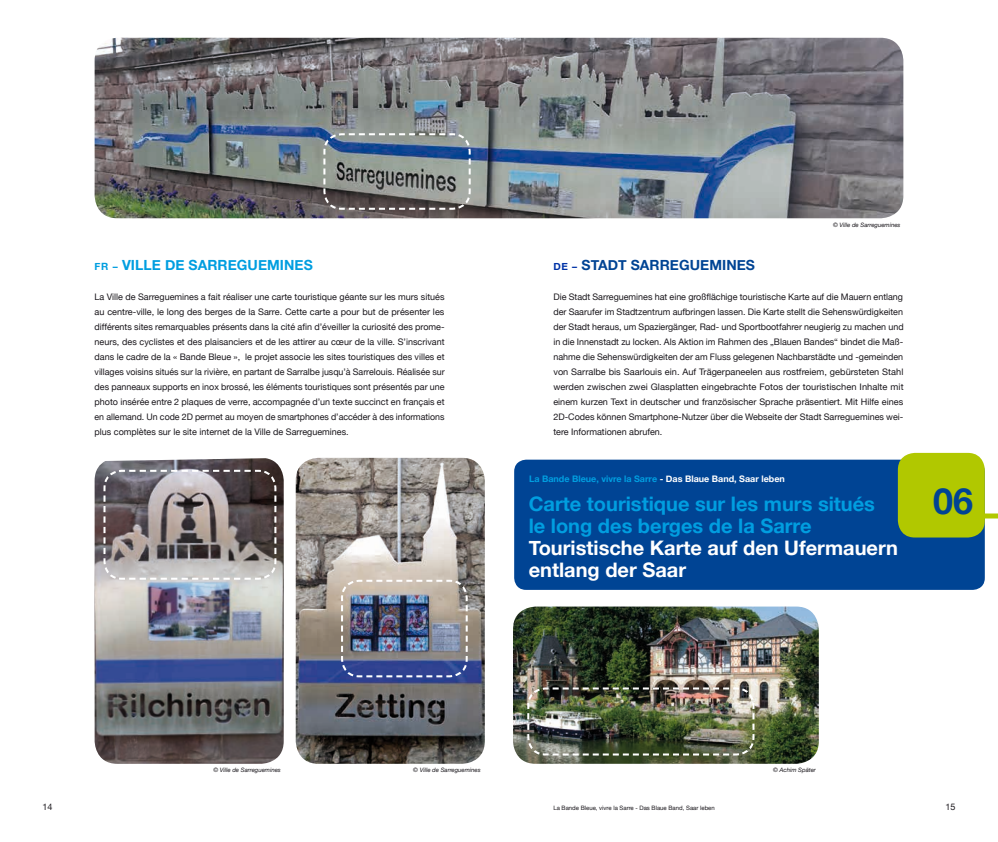
<style>
.page{position:relative;width:998px;height:842px;background:#fff}
.page>*{position:absolute;margin:0;border:0;box-sizing:border-box;transform-origin:0 0}
.t1{font:700 36px "Helvetica Neue";color:#004494}
.t2{font:700 20px/22px "Helvetica Neue";color:#009ee0}
.t3{font:700 20px/22px "Helvetica Neue";color:#fff}
.t4{font:700 14px "Helvetica Neue";letter-spacing:.005em;color:#009ee0}
.t5{font:700 14px "Helvetica Neue";letter-spacing:.005em;color:#004494}
.t6{font:9px/15px "Helvetica Neue";color:#1a171c;text-align:justify}
.t7{font:700 9px "Helvetica Neue";color:#009ee0}
.t8{font:italic 6px "Helvetica Neue";color:#1a171c}
.t9{font:6px "Helvetica Neue";color:#1a171c}
.s1{font-size:10px}
.s2{font-size:10px;color:#0033a7}
.s3{color:#fff}
</style>
<div class="page">
<img style="left:95px;top:38px;width:808px;height:180px">
<img style="left:513px;top:606px;width:306px;height:158px">
<img style="left:296px;top:458px;width:189px;height:306px">
<img style="left:95px;top:458px;width:189px;height:306px">
<img style="left:526px;top:686px;width:229px;height:70px">
<svg style="left:322px;top:132px;width:150px;height:79px;background:#747e85"></svg>
<svg style="left:102px;top:469px;width:175px;height:112px;background:#888181"></svg>
<img style="left:340px;top:579px;width:129px;height:99px">
<div style="left:514px;top:460px;width:471px;height:130px;background:#004494;border-radius:12px"></div>
<div style="left:898px;top:453px;width:87px;height:84px;background:#b1c800;border-radius:17px"></div>
<div style="left:937px;top:513px;width:61px;height:5px;background:#b1c800"></div>
<h3 class="t4" style="left:95px;top:254px;width:220px"><span class="s1">FR –</span> VILLE DE SARREGUEMINES</h3>
<p class="t6" style="left:95px;top:290px;width:351px">La Ville de Sarreguemines a fait réaliser une carte touristique géante sur les murs situés au centre-ville, le long des berges de la Sarre. Cette carte a pour but de présenter les différents sites remarquables présents dans la cité afin d’éveiller la curiosité des prome&shy;neurs, des cyclistes et des plaisanciers et de les attirer au cœur de la ville. S’inscrivant dans le cadre de la « Bande Bleue », le projet associe les sites touristiques des villes et villages voisins situés sur la rivière, en partant de Sarralbe jusqu’à Sarrelouis. Réalisée sur des panneaux supports en inox brossé, les éléments touristiques sont présentés par une photo insérée entre 2 plaques de verre, accompagnée d’un texte succinct en français et en allemand. Un code 2D permet au moyen de smartphones d’accéder à des informations plus complètes sur le site internet de la Ville de Sarreguemines.</p>
<p class="t8" style="left:833px;top:220px;width:69px">© Ville de Sarreguemines</p>
<h3 class="t5" style="left:553px;top:254px;width:203px"><span class="s2">DE –</span> STADT SARREGUEMINES</h3>
<p class="t6" style="left:553px;top:290px;width:352px">Die Stadt Sarreguemines hat eine großflächige touristische Karte auf die Mauern entlang der Saarufer im Stadtzentrum aufbringen lassen. Die Karte stellt die Sehenswürdigkeiten der Stadt heraus, um Spaziergänger, Rad- und Sportbootfahrer neugierig zu machen und in die Innenstadt zu locken. Als Aktion im Rahmen des „Blauen Bandes“ bindet die Maß&shy;nahme die Sehenswürdigkeiten der am Fluss gelegenen Nachbarstädte und -gemeinden von Sarralbe bis Saarlouis ein. Auf Trägerpaneelen aus rostfreiem, gebürsteten Stahl werden zwischen zwei Glasplatten eingebrachte Fotos der touristischen Inhalte mit einem kurzen Text in deutscher und französischer Sprache präsentiert. Mit Hilfe eines 2D-Codes können Smartphone-Nutzer über die Webseite der Stadt Sarreguemines wei&shy;tere Informationen abrufen.</p>
<p class="t7" style="left:529px;top:472px;width:257px">La Bande Bleue, vivre la Sarre <span class="s3">- Das Blaue Band, Saar leben</span></p>
<h2 class="t2" style="left:529px;top:493px;width:348px">Carte touristique sur les murs situés le long des berges de la Sarre</h2>
<h2 class="t3" style="left:529px;top:537px;width:371px">Touristische Karte auf den Ufermauern entlang der Saar</h2>
<h1 class="t1" style="left:933px;top:473px;width:42px">06</h1>
<p class="t8" style="left:213px;top:766px;width:69px">© Ville de Sarreguemines</p>
<p class="t8" style="left:413px;top:766px;width:69px">© Ville de Sarreguemines</p>
<p class="t8" style="left:773px;top:766px;width:44px">© Achim Später</p>
<p class="t6" style="left:42px;top:800px;width:12px">14</p>
<p class="t9" style="left:553px;top:804px;width:163px">La Bande Bleue, vivre la Sarre - Das Blaue Band, Saar leben</p>
<p class="t6" style="left:945px;top:800px;width:12px">15</p>
</div>
